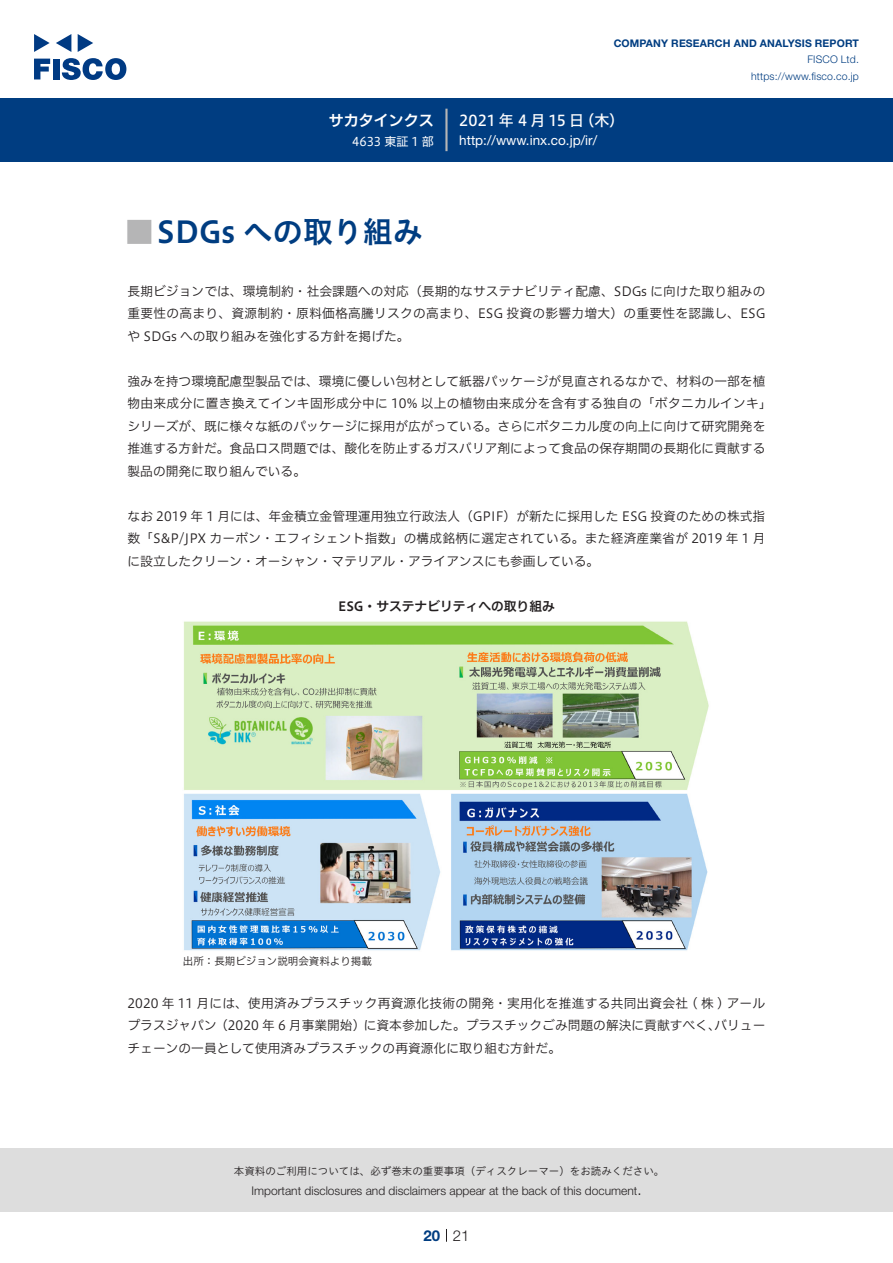
<style>
.page{position:relative;width:893px;height:1263px;background:#fff}
.page>*{position:absolute;margin:0;border:0;box-sizing:border-box;transform-origin:0 0}
.t1{font:30px "Hiragino UD Sans Std N W6";color:#003d81}
.t2{font:700 24px "Koz Go Pro";color:#b5b5b6}
.t3{font:15px "Hiragino UD Sans F Std N W5";color:#fff}
.t4{font:15px "Hiragino UD Sans F Std N W6";color:#fff}
.t5{font:300 15px "Helvetica Neue LT Std";color:#231f20}
.t6{font:700 15px "Helvetica Neue LT Std";color:#003d81}
.t7{font:13.5px "Helvetica Neue LT Std";color:#fff}
.t8{font:12.75px/22.5px "Hiragino UD Sans F Std N W3";color:#231f20;text-align:justify}
.t9{font:12.75px "Hiragino UD Sans F Std N W6";color:#231f20}
.t10{font:300 12px "Helvetica Neue LT Std";color:#231f20}
.t11{font:12px "Hiragino UD Sans F Std N W4";color:#fff}
.t12{font:10.5px "Hiragino UD Sans Std W3";color:#231f20}
.t13{font:700 10.5px "Helvetica Neue LT Std";letter-spacing:.015em;color:#003d81}
.t14{font:300 10.5px/16.5px "Helvetica Neue LT Std";letter-spacing:.015em;color:#003d81;text-align:right}
.t15{font:10.5px "Hiragino UD Sans F Std N W3";color:#231f20}
</style>
<div class="page">
<div style="left:0;top:1148px;width:893px;height:64px;background:#ddd"></div>
<svg style="left:34px;top:59px;width:16px;height:20px"></svg>
<div style="left:53px;top:59px;width:6px;height:20px;background:#003a83"></div>
<svg style="left:62px;top:58px;width:64px;height:22px"></svg>
<svg style="left:34px;top:34px;width:16px;height:18px"></svg>
<svg style="left:78px;top:34px;width:15px;height:18px"></svg>
<svg style="left:56px;top:34px;width:15px;height:18px"></svg>
<div style="left:0;top:98px;width:893px;height:64px;background:#003d81"></div>
<hr style="left:445px;top:109px;width:3px;height:42px;background:#b5b5b6">
<svg style="left:446px;top:1229px;width:1px;height:13px"></svg>
<img style="left:184px;top:621px;width:525px;height:330px">
<p class="t4" style="left:329px;top:109px;width:107px">サカタインクス</p>
<p class="t11" style="left:352px;top:132px;width:83px">4633 東証 1 部</p>
<p class="t13" style="left:614px;top:37px;width:247px">COMPANY RESEARCH AND ANALYSIS REPORT</p>
<p class="t14" style="left:751px;top:51px;width:109px">FISCO Ltd. https://www.fisco.co j p.</p>
<p class="t3" style="left:459px;top:109px;width:126px">2021 年 4 月 15 日</p>
<p class="t3" style="left:579px;top:109px;width:46px">（木(</p>
<p class="t7" style="left:459px;top:132px;width:139px">http: / / w w w . i n x . c o j p. /i r/</p>
<h1 class="t1" style="left:157px;top:209px;width:268px">SDGs への取り組み</h1>
<h2 class="t2" style="left:128px;top:217px;width:25px">█</h2>
<p class="t8" style="left:128px;top:279px;width:639px">長期ビジョンでは、環境制約・社会課題への対応（長期的なサステナビリティ配慮、SDGs に向けた取り組みの重要性の高まり、資源制約・原料価格高騰リスクの高まり、ESG 投資の影響力増大）の重要性を認識し、ESGや SDGs への取り組みを強化する方針を掲げた。</p>
<p class="t8" style="left:128px;top:369px;width:646px;text-align:left">強みを持つ環境配慮型製品では、環境に優しい包材として紙器パッケージが見直されるなかで、材料の一部を植物由来成分に置き換えてインキ固形成分中に 10% 以上の植物由来成分を含有する独自の「ボタニカルインキ「シリーズが、既に様々な紙のパッケージに採用が広がっている。さらにボタニカル度の向上に向けて研究開発を推進する方針だ。食品ロス問題では、酸化を防止するガスバリア剤によって食品の保存期間の長期化に貢献する製品の開発に取り組んでいる。</p>
<p class="t8" style="left:128px;top:504px;width:639px">なお 2019 年 1 月には、年金積立金管理運用独立行政法人（GPIF）が新たに採用した ESG 投資のための株式指数「 &amp;S P/JPX カーボン・エフィシェント指数」の構成銘柄に選定されている。また経済産業省が 2019 年 1 月に設立したクリーン・オーシャン・マテリアル・アライアンスにも参画している。</p>
<p class="t9" style="left:338px;top:596px;width:218px">ESG・サステナビリティへの取り組み</p>
<p class="t15" style="left:183px;top:953px;width:190px">出所：長期ビジョン説明会資料より掲載</p>
<p class="t8" style="left:128px;top:991px;width:639px;text-align:right">2020 年 11 月には、使用済みプラスチック再資源化技術の開発・実用化を推進する共同出資会社 ( 株 ) アールバリュー</p>
<p class="t8" style="left:128px;top:1013px;width:595px">プラスジャパン（2020 年 6 月事業開始）に資本参加した。プラスチックごみ問題の解決に貢献すべく、チェーンの一員として使用済みプラスチックの再資源化に取り組む方針だ。</p>
<p class="t12" style="left:234px;top:1163px;width:432px">本資料のご利用については、必ず巻末の重要事項（ディスクレーマー）をお読みください。</p>
<p class="t5" style="left:637px;top:1180px;width:6px">.</p>
<p class="t10" style="left:251px;top:1183px;width:387px">Important disclosures and disclaimers appear at the back of this document</p>
<p class="t6" style="left:423px;top:1226px;width:18px">20</p>
<p class="t5" style="left:453px;top:1226px;width:18px">21</p>
</div>
